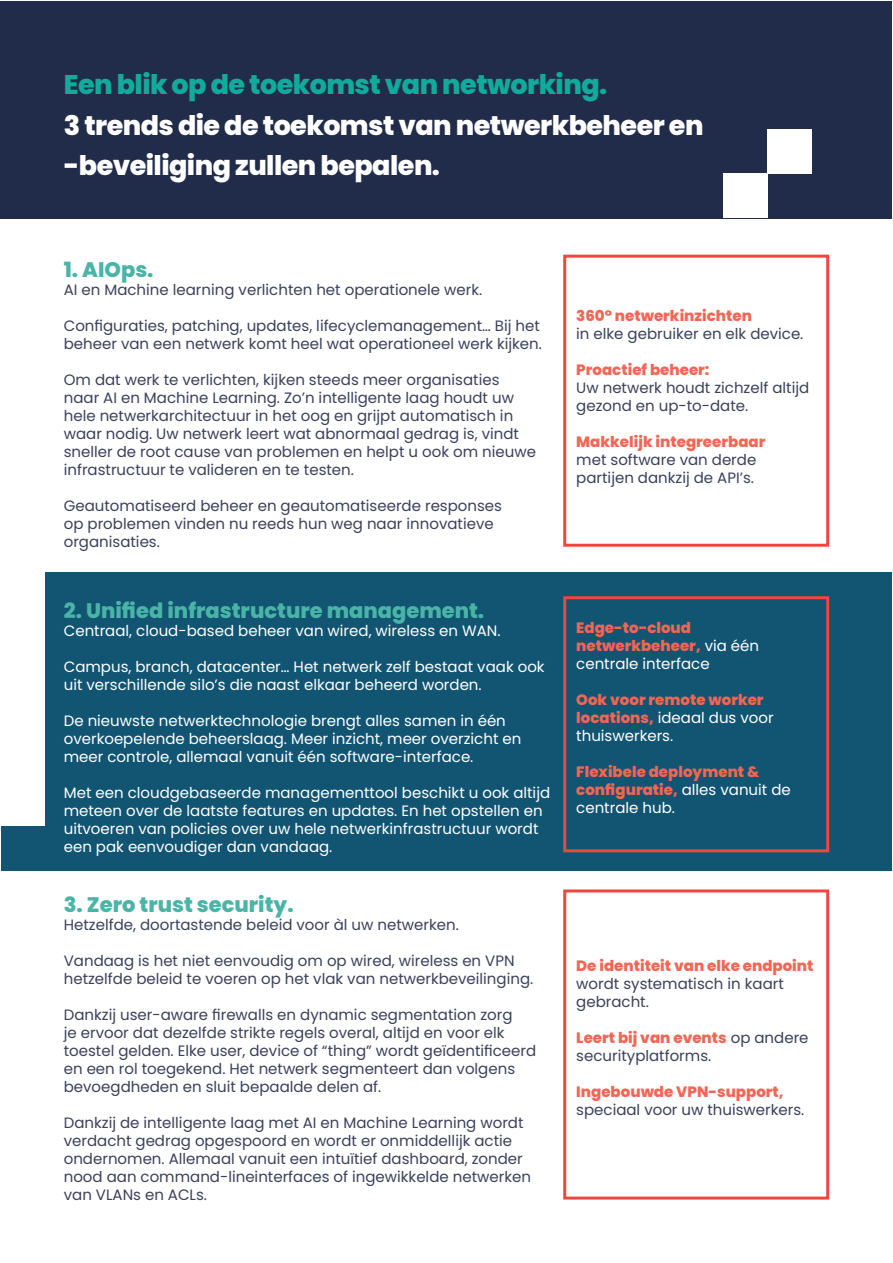
<style>
.page{position:relative;width:893px;height:1263px;background:#fff}
.page>*{position:absolute;margin:0;border:0;box-sizing:border-box;transform-origin:0 0}
.t1{font:800 27px/40.5px "Poppins";letter-spacing:-.02em;color:#fff}
.t2{font:800 27px "Poppins";letter-spacing:-.02em;color:#12ab9b}
.t3{font:800 21px "Poppins";color:#4ab4a7}
.t4{font:15px/18px "Poppins";color:#3b405b}
.t5{font:15px/18px "Poppins";color:#fff}
.t6{font:800 15px/18px "Poppins";color:#f26655}
.s1{font-weight:800;color:#f26655}
.s2{font-weight:400;color:#fff}
.s3{font-weight:400;color:#3b405b}
</style>
<div class="page">
<div style="left:1px;top:1px;width:891px;height:217px;background:#212c4a"></div>
<div style="left:45px;top:572px;width:847px;height:299px;background:#115573"></div>
<div style="left:563px;top:255px;width:266px;height:292px;background:#fff;border:3px solid #ef463f"></div>
<div style="left:563px;top:596px;width:266px;height:256px;border:3px solid #ef463f"></div>
<div style="left:563px;top:889px;width:266px;height:310px;background:#fff;border:3px solid #ef463f"></div>
<div style="left:723px;top:174px;width:44px;height:44px;background:#fff"></div>
<div style="left:767px;top:129px;width:45px;height:45px;background:#fff"></div>
<div style="left:1px;top:826px;width:44px;height:45px;background:#115573"></div>
<p class="t2" style="left:64px;top:69px;width:545px">Een blik op de toekomst van networking.</p>
<p class="t1" style="left:64px;top:105px;width:641px">3 trends die de toekomst van netwerkbeheer en -beveiliging zullen bepalen.</p>
<p class="t3" style="left:64px;top:257px;width:91px">1. AIOps.</p>
<p class="t4" style="left:64px;top:280px;width:420px">AI en Machine learning verlichten het operationele werk.</p>
<p class="t4" style="left:64px;top:316px;width:480px">Configuraties, patching, updates, lifecyclemanagement… Bij het beheer van een netwerk komt heel wat operationeel werk kijken.</p>
<p class="t4" style="left:64px;top:370px;width:474px">Om dat werk te verlichten, kijken steeds meer organisaties naar AI en Machine Learning. Zo’n intelligente laag houdt uw hele netwerkarchitectuur in het oog en grijpt automatisch in waar nodig. Uw netwerk leert wat abnormaal gedrag is, vindt sneller de root cause van problemen en helpt u ook om nieuwe infrastructuur te valideren en te testen.</p>
<p class="t4" style="left:64px;top:496px;width:440px">Geautomatiseerd beheer en geautomatiseerde responses op problemen vinden nu reeds hun weg naar innovatieve organisaties.</p>
<p class="t3" style="left:64px;top:599px;width:422px">2. Unified infrastructure management.</p>
<p class="t5" style="left:64px;top:622px;width:438px">Centraal, cloud-based beheer van wired, wireless en WAN.</p>
<p class="t5" style="left:64px;top:658px;width:482px">Campus, branch, datacenter… Het netwerk zelf bestaat vaak ook uit verschillende silo’s die naast elkaar beheerd worden.</p>
<p class="t5" style="left:64px;top:712px;width:459px">De nieuwste netwerktechnologie brengt alles samen in één overkoepelende beheerslaag. Meer inzicht, meer overzicht en meer controle, allemaal vanuit één software-interface.</p>
<p class="t5" style="left:64px;top:784px;width:488px">Met een cloudgebaseerde managementtool beschikt u ook altijd meteen over de laatste features en updates. En het opstellen en uitvoeren van policies over uw hele netwerkinfrastructuur wordt een pak eenvoudiger dan vandaag.</p>
<p class="t3" style="left:64px;top:892px;width:231px">3. Zero trust security.</p>
<p class="t4" style="left:64px;top:915px;width:397px">Hetzelfde, doortastende beleid voor àl uw netwerken.</p>
<p class="t4" style="left:64px;top:951px;width:471px">Vandaag is het niet eenvoudig om op wired, wireless en VPN hetzelfde beleid te voeren op het vlak van netwerkbeveilinging.</p>
<p class="t4" style="left:64px;top:1005px;width:474px">Dankzij user-aware firewalls en dynamic segmentation zorg<br>je ervoor dat dezelfde strikte regels overal, altijd en voor elk toestel gelden. Elke user, device of “thing” wordt geïdentificeerd en een rol toegekend. Het netwerk segmenteert dan volgens bevoegdheden en sluit bepaalde delen af.</p>
<p class="t4" style="left:64px;top:1113px;width:469px">Dankzij de intelligente laag met AI en Machine Learning wordt verdacht gedrag opgespoord en wordt er onmiddellijk actie ondernomen. Allemaal vanuit een intuïtief dashboard, zonder nood aan command-lineinterfaces of ingewikkelde netwerken van VLANs en ACLs.</p>
<p class="t4" style="left:576px;top:307px;width:229px"><span class="s1">360° netwerkinzichten<br></span>in elke gebruiker en elk device.</p>
<p class="t4" style="left:576px;top:361px;width:234px"><span class="s1">Proactief beheer:<br></span>Uw netwerk houdt zichzelf altijd gezond en up-to-date.</p>
<p class="t4" style="left:576px;top:433px;width:191px"><span class="s1">Makkelijk integreerbaar </span>met software van derde partijen dankzij de API’s.</p>
<p class="t6" style="left:576px;top:619px;width:184px">Edge-to-cloud netwerkbeheer, <span class="s2">via één centrale interface</span><span class="s3">.</span></p>
<p class="t6" style="left:576px;top:691px;width:199px">Ook voor remote worker locations, <span class="s2">ideaal dus voor thuiswerkers.</span></p>
<p class="t6" style="left:576px;top:763px;width:216px">Flexibele deployment &amp; configuratie, <span class="s2">alles vanuit de centrale hub.</span></p>
<p class="t6" style="left:576px;top:957px;width:239px">De identiteit van elke endpoint</p>
<p class="t4" style="left:576px;top:975px;width:209px">wordt systematisch in kaart gebracht.</p>
<p class="t4" style="left:576px;top:1029px;width:234px"><span class="s1">Leert bij van events</span> op andere securityplatforms.</p>
<p class="t6" style="left:576px;top:1083px;width:209px">Ingebouwde VPN-support,</p>
<p class="t4" style="left:576px;top:1101px;width:230px">speciaal voor uw thuiswerkers.</p>
</div>
